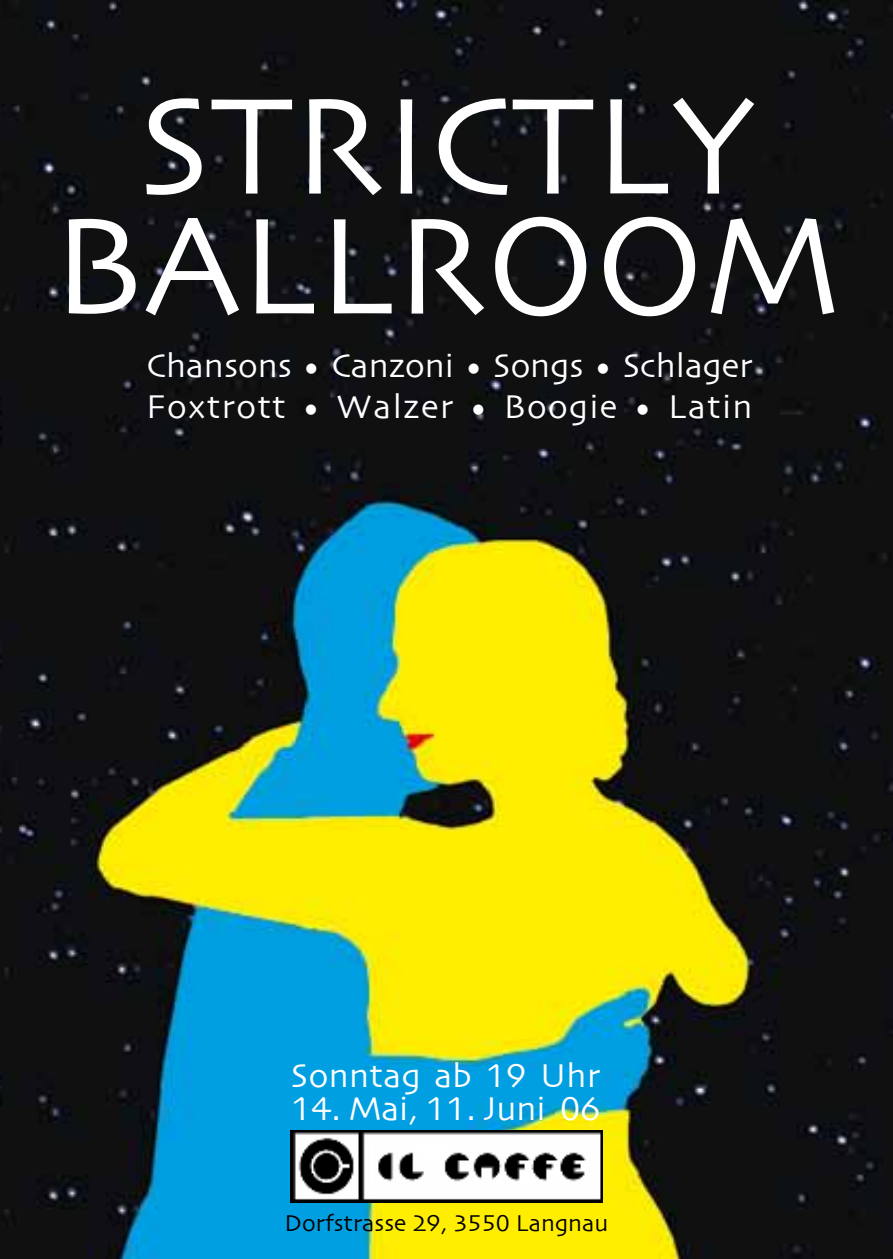
<style>
.page{position:relative;width:893px;height:1259px;background:#fff}
.page>*{position:absolute;margin:0;border:0;box-sizing:border-box;transform-origin:0 0}
.t1{font:144px/120px "Skia";color:#fff;text-align:center}
.t2{font:34.5px/41.4px "Skia";color:#fff}
.t3{font:24px "Skia";color:#000}
</style>
<div class="page">
<img style="left:0;top:0;width:893px;height:1259px">
<img style="left:291px;top:1130px;width:311px;height:72px">
<h1 class="t1" style="left:52px;top:95px;width:790px">Strictly<br>Ballroom</h1>
<p class="t2" style="left:146px;top:346px;width:608px">Chansons • Canzoni • Songs • Schlager<br>Foxtrott • Walzer • Boogie • Latin</p>
<p class="t2" style="left:291px;top:1057px;width:311px">Sonntag ab 19 Uhr</p>
<p class="t2" style="left:291px;top:1090px;width:311px">14. Mai, 11. Juni 06</p>
<p class="t3" style="left:285px;top:1208px;width:325px">Dorfstrasse 29, 3550 Langnau</p>
</div>
